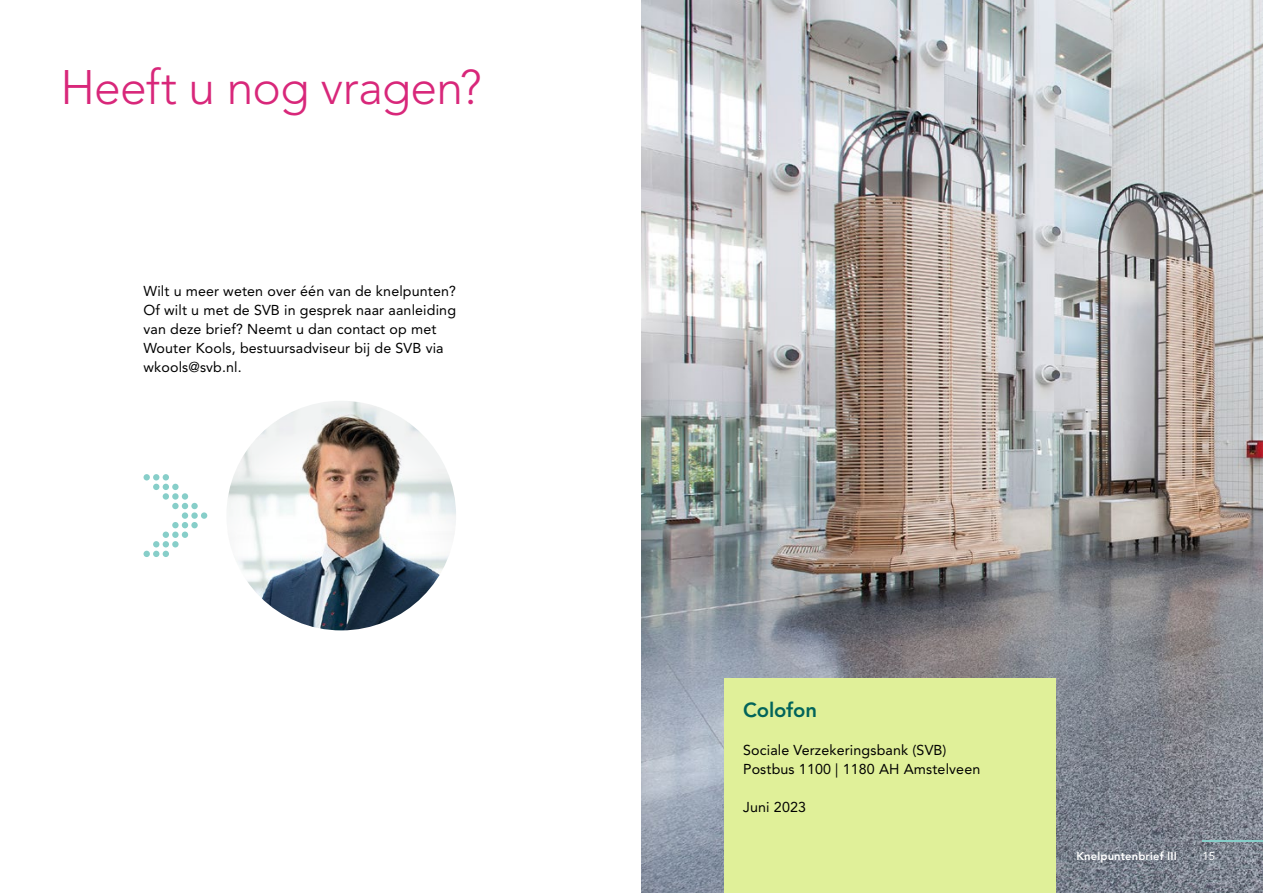
<style>
.page{position:relative;width:1263px;height:893px;background:#fff}
.page>*{position:absolute;margin:0;border:0;box-sizing:border-box;transform-origin:0 0}
.heading_hoofdstuktit{font:300 48px "Avenir LT Std";letter-spacing:-.02em;color:#d8277a}
.tussenkop_artikel_H2{font:800 20.25px "Avenir LT Std";letter-spacing:-.01em;color:#01645a}
.platte_tekst{font:14.25px/19.2px "Avenir LT Std";letter-spacing:.01em;color:#000}
.t1{font:800 11.25px "Avenir LT Std";letter-spacing:.01em;color:#fff}
.t2{font:11.25px "Avenir LT Std";color:#fff}
</style>
<div class="page">
<img style="left:227px;top:401px;width:229px;height:229px">
<img style="left:641px;top:0;width:622px;height:893px">
<div style="left:724px;top:678px;width:332px;height:215px;background:#e0f099"></div>
<div style="left:201px;top:512px;width:6px;height:7px;background:#87cec9;border-radius:50%"></div>
<div style="left:191px;top:512px;width:7px;height:7px;background:#87cec9;border-radius:50%"></div>
<div style="left:191px;top:503px;width:7px;height:6px;background:#87cec9;border-radius:50%"></div>
<div style="left:182px;top:493px;width:6px;height:7px;background:#87cec9;border-radius:50%"></div>
<div style="left:191px;top:522px;width:7px;height:6px;background:#87cec9;border-radius:50%"></div>
<div style="left:182px;top:512px;width:6px;height:7px;background:#87cec9;border-radius:50%"></div>
<svg style="left:182px;top:503px;width:6px;height:6px"></svg>
<svg style="left:182px;top:522px;width:6px;height:16px"></svg>
<div style="left:172px;top:493px;width:7px;height:7px;background:#87cec9;border-radius:50%"></div>
<div style="left:172px;top:503px;width:7px;height:6px;background:#87cec9;border-radius:50%"></div>
<div style="left:172px;top:522px;width:7px;height:6px;background:#87cec9;border-radius:50%"></div>
<div style="left:172px;top:532px;width:7px;height:6px;background:#87cec9;border-radius:50%"></div>
<div style="left:163px;top:493px;width:6px;height:7px;background:#87cec9;border-radius:50%"></div>
<div style="left:172px;top:484px;width:7px;height:6px;background:#87cec9;border-radius:50%"></div>
<svg style="left:144px;top:474px;width:25px;height:16px"></svg>
<div style="left:172px;top:541px;width:7px;height:6px;background:#87cec9;border-radius:50%"></div>
<svg style="left:144px;top:532px;width:25px;height:25px"></svg>
<hr style="left:1202px;top:841px;width:61px;height:1px;background:#87cec9">
<h1 class="heading_hoofdstuktit" style="left:61px;top:59px;width:422px">Heeft u nog vragen?</h1>
<p class="platte_tekst" style="left:144px;top:281px;width:314px">Wilt u meer weten over één van de knelpunten?<br>Of wilt u met de SVB in gesprek naar aanleiding van deze brief? Neemt u dan contact op met Wouter Kools, bestuursadviseur bij de SVB via wkools@svb.nl.</p>
<h2 class="tussenkop_artikel_H2" style="left:743px;top:697px;width:75px">Colofon</h2>
<p class="platte_tekst" style="left:743px;top:740px;width:205px">Sociale Verzekeringsbank (SVB)</p>
<p class="platte_tekst" style="left:743px;top:759px;width:239px">Postbus 1100 | 1180 AH Amstelveen</p>
<p class="platte_tekst" style="left:743px;top:798px;width:64px">Juni 2023</p>
<p class="t1" style="left:1076px;top:849px;width:102px">Knelpuntenbrief III</p>
<p class="t2" style="left:1202px;top:850px;width:14px">15</p>
</div>
